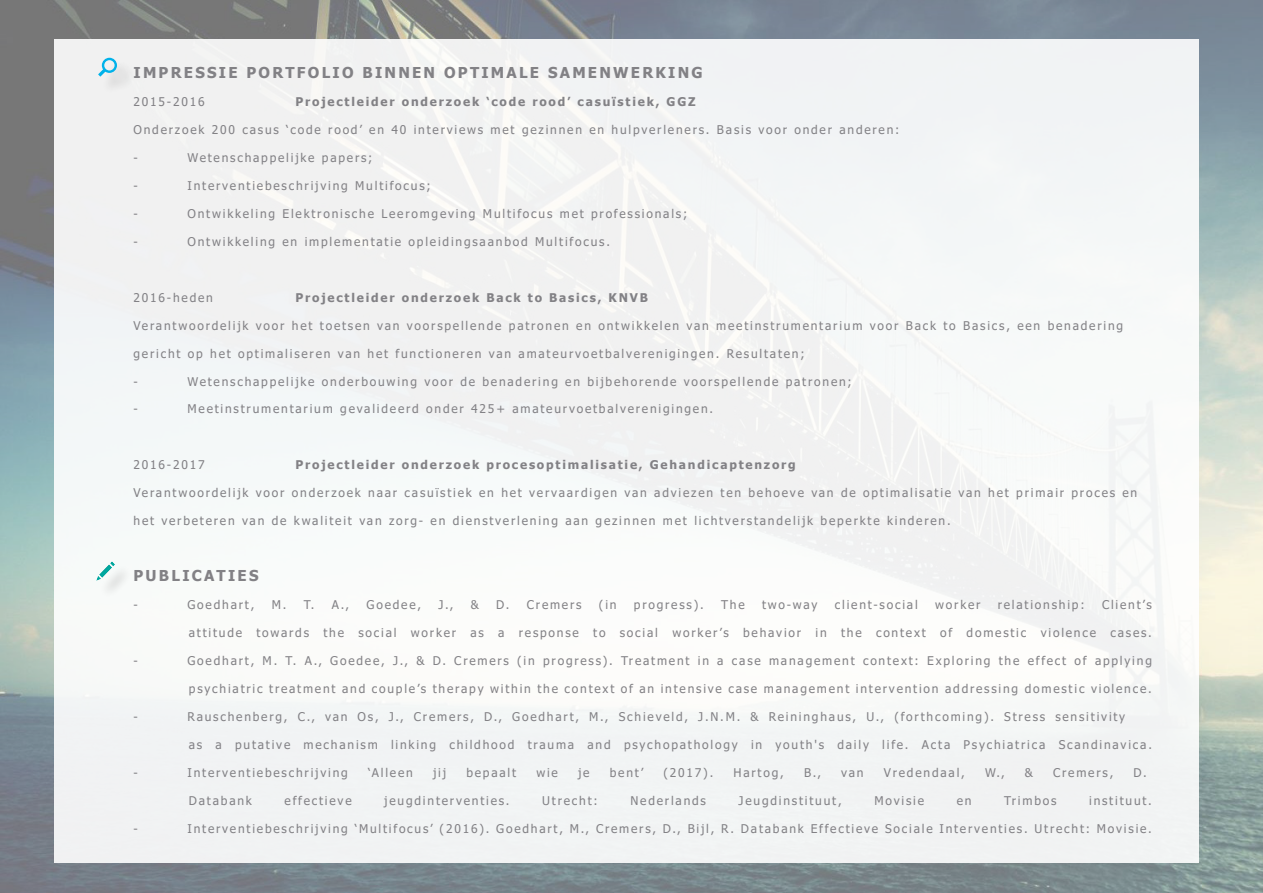
<style>
.page{position:relative;width:1263px;height:893px;background:#fff}
.page>*{position:absolute;margin:0;border:0;box-sizing:border-box;transform-origin:0 0}
.Pull_Text{font:700 15px "Tahoma";letter-spacing:.15em;color:#828185}
.Pull_Text-2{font:12px "Tahoma";letter-spacing:.15em;color:#828185}
.Pull_Text-3{font:700 12px "Tahoma";letter-spacing:.15em;color:#828185}
</style>
<div class="page">
<img style="left:1px;top:0;width:1262px;height:893px">
<div style="left:54px;top:39px;width:1144px;height:824px;background:#f2f4f5"></div>
<div style="left:102px;top:61px;width:33px;height:33px;background:#ececec"></div>
<svg style="left:98px;top:58px;width:19px;height:19px"></svg>
<div style="left:100px;top:565px;width:33px;height:34px;background:#231f20;opacity:.2"></div>
<div style="left:94px;top:561px;width:22px;height:22px;background:#231f20;opacity:.5"></div>
<p class="Pull_Text" style="left:134px;top:62px;width:571px">IMPRESSIE PORTFOLIO BINNEN OPTIMALE SAMENWERKING</p>
<p class="Pull_Text-2" style="left:134px;top:94px;width:73px">2015-2016</p>
<p class="Pull_Text-3" style="left:296px;top:93px;width:402px">Projectleider onderzoek ‘code rood’ casuïstiek, GGZ</p>
<p class="Pull_Text-2" style="left:134px;top:122px;width:767px">Onderzoek 200 casus ‘code rood’ en 40 interviews met gezinnen en hulpverleners. Basis voor onder anderen:</p>
<p class="Pull_Text-2" style="left:134px;top:150px;width:6px">-</p>
<p class="Pull_Text-2" style="left:188px;top:150px;width:186px">Wetenschappelijke papers;</p>
<p class="Pull_Text-2" style="left:134px;top:178px;width:6px">-</p>
<p class="Pull_Text-2" style="left:188px;top:178px;width:245px">Interventiebeschrijving Multifocus;</p>
<p class="Pull_Text-2" style="left:134px;top:206px;width:6px">-</p>
<p class="Pull_Text-2" style="left:188px;top:206px;width:501px">Ontwikkeling Elektronische Leeromgeving Multifocus met professionals;</p>
<p class="Pull_Text-2" style="left:134px;top:233px;width:6px">-</p>
<p class="Pull_Text-2" style="left:188px;top:233px;width:424px">Ontwikkeling en implementatie opleidingsaanbod Multifocus.</p>
<p class="Pull_Text-2" style="left:134px;top:289px;width:81px">2016-heden</p>
<p class="Pull_Text-3" style="left:296px;top:289px;width:354px">Projectleider onderzoek Back to Basics, KNVB</p>
<p class="Pull_Text-2" style="left:134px;top:317px;width:991px">Verantwoordelijk voor het toetsen van voorspellende patronen en ontwikkelen van meetinstrumentarium voor Back to Basics, een benadering</p>
<p class="Pull_Text-2" style="left:134px;top:345px;width:673px">gericht op het optimaliseren van het functioneren van amateurvoetbalverenigingen. Resultaten;</p>
<p class="Pull_Text-2" style="left:134px;top:373px;width:6px">-</p>
<p class="Pull_Text-2" style="left:188px;top:373px;width:666px">Wetenschappelijke onderbouwing voor de benadering en bijbehorende voorspellende patronen;</p>
<p class="Pull_Text-2" style="left:134px;top:401px;width:6px">-</p>
<p class="Pull_Text-2" style="left:188px;top:401px;width:527px">Meetinstrumentarium gevalideerd onder 425+ amateurvoetbalverenigingen.</p>
<p class="Pull_Text-2" style="left:134px;top:457px;width:73px">2016-2017</p>
<p class="Pull_Text-3" style="left:296px;top:457px;width:502px">Projectleider onderzoek procesoptimalisatie, Gehandicaptenzorg</p>
<p class="Pull_Text-2" style="left:134px;top:485px;width:1005px">Verantwoordelijk voor onderzoek naar casuïstiek en het vervaardigen van adviezen ten behoeve van de optimalisatie van het primair proces en</p>
<p class="Pull_Text-2" style="left:134px;top:513px;width:819px">het verbeteren van de kwaliteit van zorg- en dienstverlening aan gezinnen met lichtverstandelijk beperkte kinderen.</p>
<p class="Pull_Text" style="left:134px;top:565px;width:126px">PUBLICATIES</p>
<p class="Pull_Text-2" style="left:134px;top:597px;width:6px">-</p>
<p class="Pull_Text-2" style="left:188px;top:597px;width:68px">Goedhart,</p>
<p class="Pull_Text-2" style="left:272px;top:597px;width:44px">M. T.</p>
<p class="Pull_Text-2" style="left:332px;top:597px;width:19px">A.,</p>
<p class="Pull_Text-2" style="left:367px;top:597px;width:56px">Goedee,</p>
<p class="Pull_Text-2" style="left:438px;top:597px;width:16px">J.,</p>
<p class="Pull_Text-2" style="left:471px;top:597px;width:10px">&amp;</p>
<p class="Pull_Text-2" style="left:496px;top:597px;width:87px">D. Cremers</p>
<p class="Pull_Text-2" style="left:599px;top:597px;width:19px">(in</p>
<p class="Pull_Text-2" style="left:634px;top:597px;width:71px">progress).</p>
<p class="Pull_Text-2" style="left:721px;top:597px;width:25px">The</p>
<p class="Pull_Text-2" style="left:762px;top:597px;width:57px">two-way</p>
<p class="Pull_Text-2" style="left:835px;top:597px;width:84px">client-social</p>
<p class="Pull_Text-2" style="left:935px;top:597px;width:47px">worker</p>
<p class="Pull_Text-2" style="left:998px;top:597px;width:88px">relationship:</p>
<p class="Pull_Text-2" style="left:1102px;top:597px;width:51px">Client’s</p>
<p class="Pull_Text-2" style="left:189px;top:624px;width:964px">attitude towards the social worker as a response to social worker’s behavior in the context of domestic violence cases.</p>
<p class="Pull_Text-2" style="left:134px;top:652px;width:6px">-</p>
<p class="Pull_Text-2" style="left:188px;top:652px;width:966px">Goedhart, M. T. A., Goedee, J., &amp; D. Cremers (in progress). Treatment in a case management context: Exploring the effect of applying</p>
<p class="Pull_Text-2" style="left:189px;top:680px;width:964px">psychiatric treatment and couple’s therapy within the context of an intensive case management intervention addressing domestic violence.</p>
<p class="Pull_Text-2" style="left:134px;top:708px;width:6px">-</p>
<p class="Pull_Text-2" style="left:188px;top:708px;width:939px">Rauschenberg, C., van Os, J., Cremers, D., Goedhart, M., Schieveld, J.N.M. &amp; Reininghaus, U., (forthcoming). Stress sensitivity</p>
<p class="Pull_Text-2" style="left:189px;top:736px;width:965px">as a putative mechanism linking childhood trauma and psychopathology in youth's daily life. Acta Psychiatrica Scandinavica.</p>
<p class="Pull_Text-2" style="left:133px;top:764px;width:6px">-</p>
<p class="Pull_Text-2" style="left:187px;top:764px;width:162px">Interventiebeschrijving</p>
<p class="Pull_Text-2" style="left:368px;top:764px;width:46px">‘Alleen</p>
<p class="Pull_Text-2" style="left:433px;top:764px;width:15px">jij</p>
<p class="Pull_Text-2" style="left:466px;top:764px;width:51px">bepaalt</p>
<p class="Pull_Text-2" style="left:536px;top:764px;width:23px">wie</p>
<p class="Pull_Text-2" style="left:578px;top:764px;width:13px">je</p>
<p class="Pull_Text-2" style="left:610px;top:764px;width:35px">bent’</p>
<p class="Pull_Text-2" style="left:663px;top:764px;width:51px">(2017).</p>
<p class="Pull_Text-2" style="left:733px;top:764px;width:52px">Hartog,</p>
<p class="Pull_Text-2" style="left:804px;top:764px;width:19px">B.,</p>
<p class="Pull_Text-2" style="left:841px;top:764px;width:24px">van</p>
<p class="Pull_Text-2" style="left:884px;top:764px;width:83px">Vredendaal,</p>
<p class="Pull_Text-2" style="left:985px;top:764px;width:21px">W.,</p>
<p class="Pull_Text-2" style="left:1025px;top:764px;width:10px">&amp;</p>
<p class="Pull_Text-2" style="left:1053px;top:764px;width:62px">Cremers,</p>
<p class="Pull_Text-2" style="left:1133px;top:764px;width:15px">D.</p>
<p class="Pull_Text-2" style="left:189px;top:792px;width:64px">Databank</p>
<p class="Pull_Text-2" style="left:285px;top:792px;width:69px">effectieve</p>
<p class="Pull_Text-2" style="left:384px;top:792px;width:127px">jeugdinterventies.</p>
<p class="Pull_Text-2" style="left:542px;top:792px;width:57px">Utrecht:</p>
<p class="Pull_Text-2" style="left:630px;top:792px;width:77px">Nederlands</p>
<p class="Pull_Text-2" style="left:739px;top:792px;width:105px">Jeugdinstituut,</p>
<p class="Pull_Text-2" style="left:874px;top:792px;width:51px">Movisie</p>
<p class="Pull_Text-2" style="left:957px;top:792px;width:16px">en</p>
<p class="Pull_Text-2" style="left:1004px;top:792px;width:54px">Trimbos</p>
<p class="Pull_Text-2" style="left:1089px;top:792px;width:64px">instituut.</p>
<p class="Pull_Text-2" style="left:133px;top:820px;width:6px">-</p>
<p class="Pull_Text-2" style="left:187px;top:820px;width:966px">Interventiebeschrijving ‘Multifocus’ (2016). Goedhart, M., Cremers, D., Bijl, R. Databank Effectieve Sociale Interventies. Utrecht: Movisie.</p>
</div>
